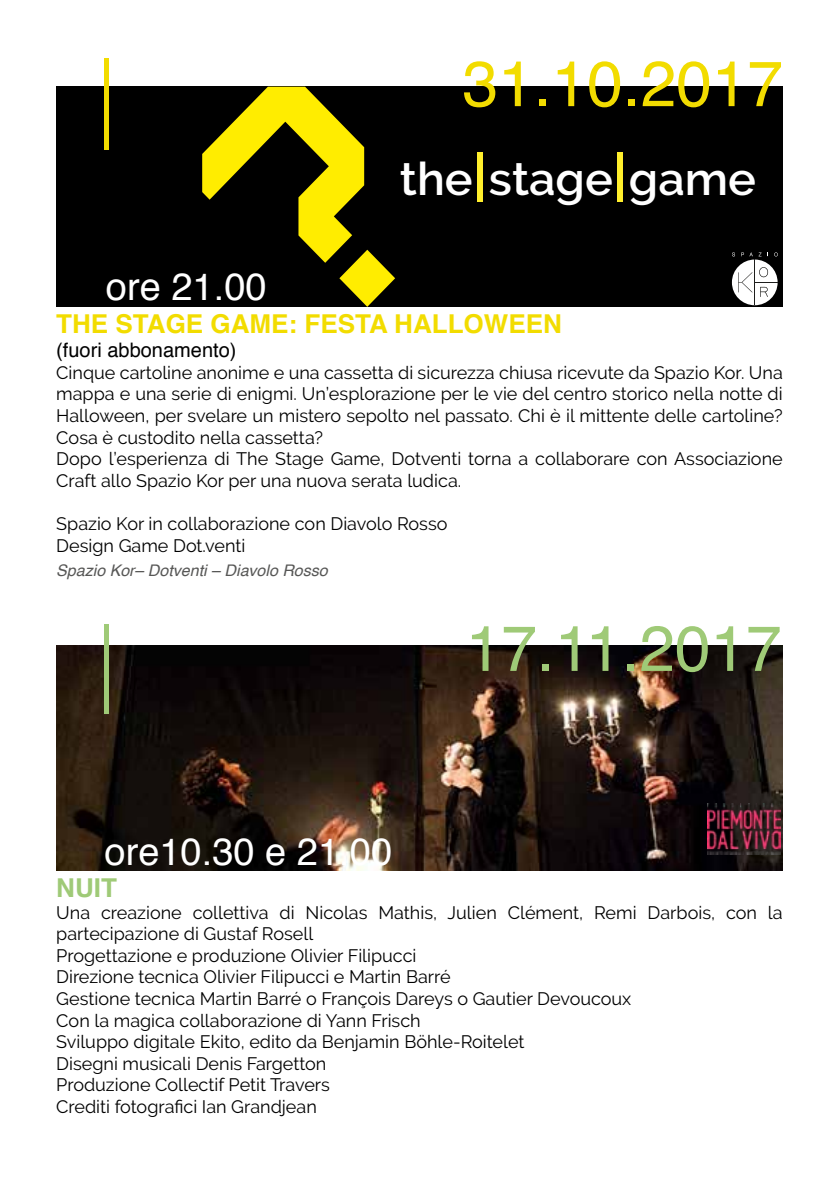
<style>
.page{position:relative;width:840px;height:1191px;background:#fff}
.page>*{position:absolute;margin:0;border:0;box-sizing:border-box;transform-origin:0 0}
.t1{font:64px "Helvetica";color:#f2dc00}
.t2{font:64px "Helvetica";color:#9fca77}
.t3{font:600 45.8px "Raleway";color:#fff}
.t4{font:38px "Helvetica";color:#fff}
.t5{font:700 26px "Helvetica";color:#f2dc00}
.t6{font:700 26px "Helvetica";color:#9fca77}
.t7{font:20px "Helvetica";color:#000}
.t8{font:18px/21.6px "Raleway";color:#000}
.t9{font:italic 16px "Helvetica";color:#575756}
.s1{font-size:55px;color:#ffef2c}
</style>
<div class="page">
<img style="left:57px;top:646px;width:725px;height:224px">
<div style="left:57px;top:86px;width:725px;height:221px;background:#000"></div>
<div style="left:104px;top:58px;width:5px;height:92px;background:#f2dc00"></div>
<div style="left:104px;top:625px;width:5px;height:89px;background:#9fca77"></div>
<svg style="left:202px;top:87px;width:193px;height:220px"></svg>
<img style="left:706px;top:803px;width:74px;height:51px">
<div style="left:731px;top:259px;width:46px;height:46px;background:#fff;border-radius:50%"></div>
<svg style="left:767px;top:252px;width:10px;height:4px"></svg>
<hr style="left:754px;top:259px;width:1px;height:46px;background:#1e1e1c">
<svg style="left:737px;top:267px;width:40px;height:30px"></svg>
<h1 class="t1" style="left:462px;top:34px;width:322px">31.10.2017</h1>
<h3 class="t4" style="left:106px;top:257px;width:162px">ore 21.00</h3>
<h2 class="t3" style="left:399px;top:152px;width:357px">the<span class="s1">|</span>stage<span class="s1">|</span>game</h2>
<h3 class="t5" style="left:56px;top:303px;width:507px">THE STAGE GAME: FESTA HALLOWEEN</h3>
<p class="t7" style="left:56px;top:335px;width:182px">(fuori abbonamento)</p>
<p class="t8" style="left:56px;top:362px;width:727px">Cinque cartoline anonime e una cassetta di sicurezza chiusa ricevute da Spazio Kor. Una mappa e una serie di enigmi. Un’esplorazione per le vie del centro storico nella notte di Halloween, per svelare un mistero sepolto nel passato. Chi è il mittente delle cartoline?<br>Cosa è custodito nella cassetta?<br>Dopo l’esperienza di The Stage Game, Dotventi torna a collaborare con Associazione Craft allo Spazio Kor per una nuova serata ludica.</p>
<p class="t8" style="left:56px;top:513px;width:392px">Spazio Kor in collaborazione con Diavolo Rosso<br>Design Game Dot.venti</p>
<p class="t9" style="left:56px;top:557px;width:273px">Spazio Kor– Dotventi – Diavolo Rosso</p>
<h3 class="t4" style="left:104px;top:823px;width:289px">ore10.30 e 21.00</h3>
<h1 class="t2" style="left:465px;top:599px;width:317px">17.11.2017</h1>
<h3 class="t6" style="left:56px;top:867px;width:62px">NUIT</h3>
<p class="t8" style="left:56px;top:901px;width:727px">Una creazione collettiva di Nicolas Mathis, Julien Clément, Remi Darbois, con la partecipazione di Gustaf Rosell<br>Progettazione e produzione Olivier Filipucci<br>Direzione tecnica Olivier Filipucci e Martin Barré<br>Gestione tecnica Martin Barré o François Dareys o Gautier Devoucoux<br>Con la magica collaborazione di Yann Frisch<br>Sviluppo digitale Ekito, edito da Benjamin Böhle-Roitelet<br>Disegni musicali Denis Fargetton<br>Produzione Collectif Petit Travers<br>Crediti fotografici Ian Grandjean</p>
</div>
